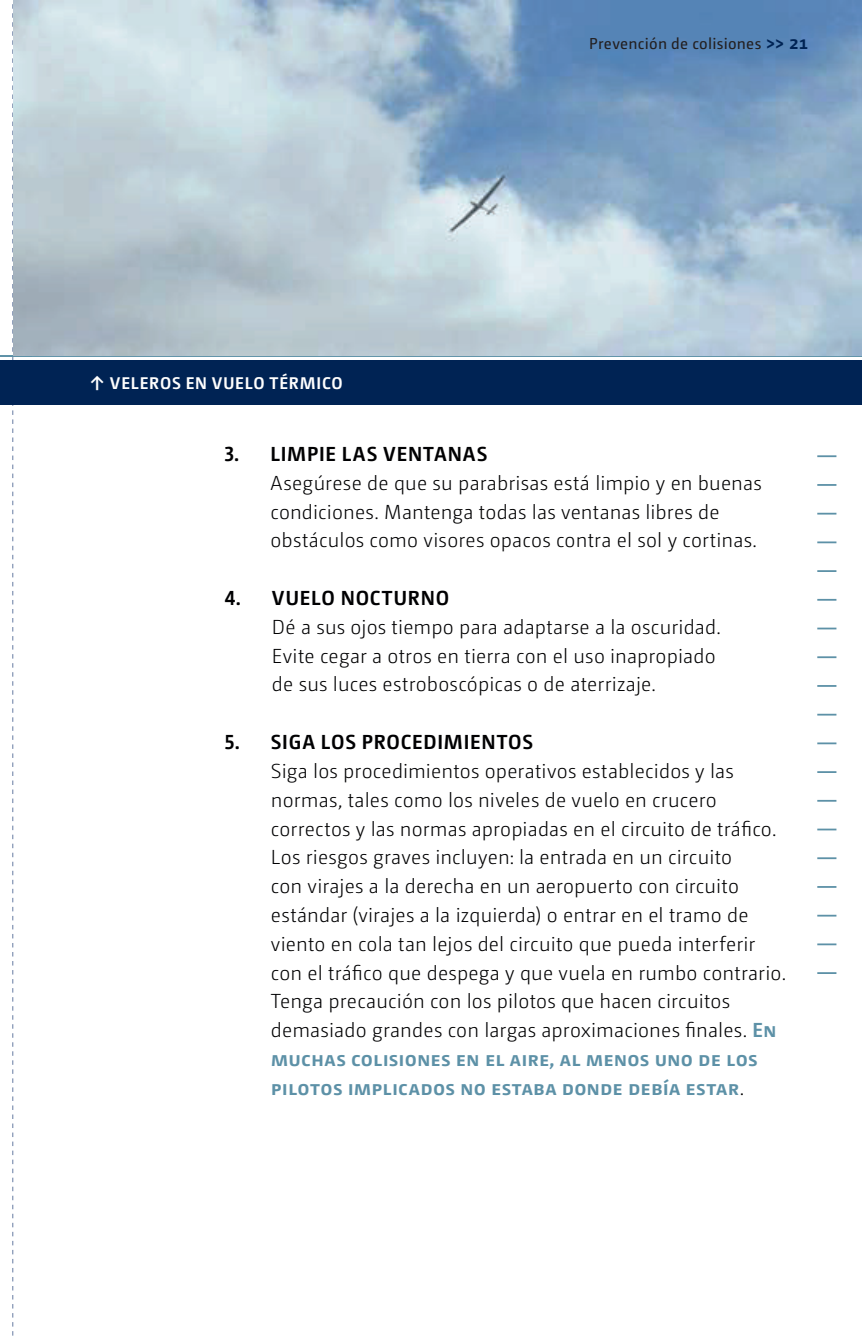
<style>
.page{position:relative;width:862px;height:1340px;background:#fff}
.page>*{position:absolute;margin:0;border:0;box-sizing:border-box;transform-origin:0 0}
.t1{font:300 20.25px/28.8px "Camingo Dos Pro";letter-spacing:.01em;color:#000002}
.t2{font:700 20.25px "Camingo Dos Pro";letter-spacing:.04em;color:#000002}
.t3{font:700 16.88px "Camingo Dos Pro";letter-spacing:.045em;color:#fff}
.t4{font:15.75px "Camingo Dos Pro";letter-spacing:.02em;color:#231f20}
.s1{font-weight:700;font-size:18px;color:#002354}
.s2{font-weight:700;color:#5d91a7}
</style>
<div class="page">
<svg style="left:12px;top:4px;width:1px;height:1332px"></svg>
<div style="left:0;top:360px;width:861px;height:45px;background:#002354"></div>
<hr style="left:0;top:355px;width:861px;height:2px;background:#5d91a7">
<hr style="left:816px;top:455px;width:20px;height:2px;background:#5d91a7">
<hr style="left:816px;top:484px;width:20px;height:2px;background:#5d91a7">
<svg style="left:817px;top:513px;width:19px;height:1px"></svg>
<hr style="left:816px;top:541px;width:20px;height:2px;background:#5d91a7">
<hr style="left:816px;top:570px;width:20px;height:2px;background:#5d91a7">
<svg style="left:817px;top:599px;width:19px;height:1px"></svg>
<hr style="left:816px;top:627px;width:20px;height:2px;background:#5d91a7">
<hr style="left:816px;top:656px;width:20px;height:2px;background:#5d91a7">
<hr style="left:816px;top:685px;width:20px;height:2px;background:#5d91a7">
<hr style="left:816px;top:713px;width:20px;height:2px;background:#5d91a7">
<hr style="left:816px;top:742px;width:20px;height:2px;background:#5d91a7">
<hr style="left:816px;top:771px;width:20px;height:2px;background:#5d91a7">
<svg style="left:817px;top:800px;width:19px;height:1px"></svg>
<hr style="left:816px;top:828px;width:20px;height:2px;background:#5d91a7">
<hr style="left:816px;top:857px;width:20px;height:2px;background:#5d91a7">
<svg style="left:817px;top:886px;width:19px;height:1px"></svg>
<hr style="left:816px;top:914px;width:20px;height:2px;background:#5d91a7">
<hr style="left:816px;top:943px;width:20px;height:2px;background:#5d91a7">
<hr style="left:816px;top:972px;width:20px;height:2px;background:#5d91a7">
<img style="left:13px;top:0;width:848px;height:355px">
<p class="t3" style="left:89px;top:373px;width:255px">↑ VELEROS EN VUELO TÉRMICO</p>
<p class="t4" style="left:588px;top:34px;width:220px">Prevención de colisiones <span class="s1">&gt;&gt; 21</span></p>
<p class="t2" style="left:225px;top:441px;width:264px">3. LIMPIE LAS VENTANAS</p>
<p class="t1" style="left:270px;top:468px;width:492px">Asegúrese de que su parabrisas está limpio y en buenas condiciones. Mantenga todas las ventanas libres de obstáculos como visores opacos contra el sol y cortinas.</p>
<p class="t2" style="left:225px;top:585px;width:226px">4. VUELO NOCTURNO</p>
<p class="t1" style="left:272px;top:612px;width:450px">Dé a sus ojos tiempo para adaptarse a la oscuridad.<br>Evite cegar a otros en tierra con el uso inapropiado de sus luces estroboscópicas o de aterrizaje.</p>
<p class="t2" style="left:225px;top:729px;width:310px">5. SIGA LOS PROCEDIMIENTOS</p>
<p class="t1" style="left:271px;top:756px;width:516px">Siga los procedimientos operativos establecidos y las normas, tales como los niveles de vuelo en crucero correctos y las normas apropiadas en el circuito de tráfico.<br>Los riesgos graves incluyen: la entrada en un circuito<br>con virajes a la derecha en un aeropuerto con circuito estándar (virajes a la izquierda) o entrar en el tramo de viento en cola tan lejos del circuito que pueda interferir con el tráfico que despega y que vuela en rumbo contrario.<br>Tenga precaución con los pilotos que hacen circuitos demasiado grandes con largas aproximaciones finales. <span class="s2">En muchas colisiones en el aire, al menos uno de los pilotos implicados no estaba donde debía estar</span>.</p>
</div>
